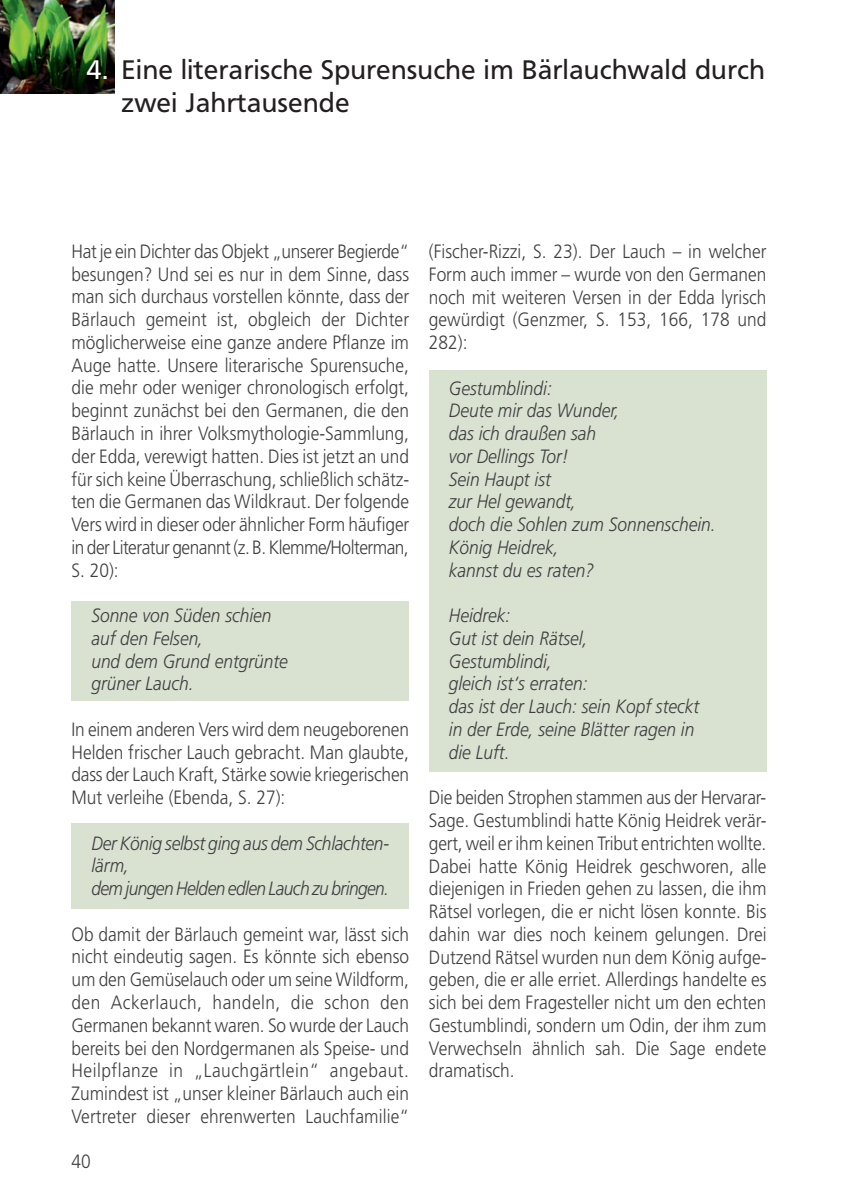
<style>
.page{position:relative;width:848px;height:1195px;background:#fff}
.page>*{position:absolute;margin:0;border:0;box-sizing:border-box;transform-origin:0 0}
.t1{font:28px/33.6px "Frutiger Normal";color:#231f20}
.t2{font:300 19.25px/22.8px "Frutiger";color:#3e3e3f;text-align:justify;scale:.9 1}
.t3{font:italic 300 19.25px/22.8px "Frutiger";color:#3e3e3f;scale:.9 1}
.s1{color:#fff}
</style>
<div class="page">
<img style="left:0;top:0;width:115px;height:94px">
<div style="left:429px;top:370px;width:337px;height:402px;background:#d9e1d1"></div>
<div style="left:71px;top:601px;width:338px;height:99px;background:#d9e1d1"></div>
<div style="left:71px;top:823px;width:338px;height:86px;background:#d9e1d1"></div>
<h1 class="t1" style="left:121px;top:52px;width:645px;text-indent:-35px"><span class="s1">4.</span> Eine literarische Spurensuche im Bärlauchwald durch zwei Jahrtausende</h1>
<p class="t2" style="left:71px;top:240px;width:376px">Hat je ein Dichter das Objekt „unserer Begierde“ besungen? U nd sei es nur in dem Sinne, dass man sich durchaus vorstellen könnte, dass der Bärlauch gemeint ist, obgleich der Dichter möglicherweise eine ganze andere Pflanze im Auge hatte. U nsere literarische Spurensuche, die mehr oder weniger chronologisch erfolgt, beginnt zunächst bei den Germanen, die den Bärlauch in ihrer Volksmythologie-Sammlung, der Edda, verewigt hatten. Dies ist jetzt an und für sich keine Überraschung, schließlich schätz&shy;ten die Germanen das Wildkraut. Der folgende Vers wird in dieser oder ähnlicher Form häufiger in der Literatur genannt (z. B. Klemme/Holterman, S. 20):</p>
<p class="t3" style="left:91px;top:604px;width:220px">Sonne von Süden schien auf den Felsen,<br>und dem Grund entgrünte grüner Lauch.</p>
<p class="t2" style="left:71px;top:718px;width:376px">In einem anderen Vers wird dem neugeborenen Helden frischer Lauch gebracht. Man glaubte, dass der Lauch Kraft, Stärke sowie kriegerischen Mut verleihe (Ebenda, S. 27):</p>
<p class="t3" style="left:91px;top:831px;width:332px">Der König selbst ging aus dem Schlachten&shy;lärm,<br>dem jungen Helden edlen Lauch zu bringen.</p>
<p class="t2" style="left:71px;top:922px;width:376px">Ob damit der Bärlauch gemeint war, lässt sich nicht eindeutig sagen. Es könnte sich ebenso um den Gemüselauch oder um seine Wildform, den Ackerlauch, handeln, die schon den Germanen bekannt waren. So wurde der Lauch bereits bei den Nordgermanen als Speise- und Heilpflanze in „Lauchgärtlein“ angebaut.<br>Zumindest ist „unser kleiner Bärlauch auch ein Vertreter dieser ehrenwerten Lauchfamilie“</p>
<p class="t2" style="left:71px;top:1150px;width:23px">40</p>
<p class="t2" style="left:429px;top:240px;width:376px">(Fischer-Rizzi, S. 23). Der Lauch – in welcher Form auch immer – wurde von den Germanen noch mit weiteren Versen in der Edda lyrisch gewürdigt (Genzmer, S. 153, 166, 178 und 282):</p>
<p class="t3" style="left:448px;top:376px;width:298px">Gestumblindi:<br>Deute mir das Wunder,<br>das ich draußen sah<br>vor Dellings Tor!<br>Sein Haupt ist<br>zur Hel gewandt,<br>doch die Sohlen zum Sonnenschein.<br>König Heidrek,<br>kannst du es raten?</p>
<p class="t3" style="left:448px;top:604px;width:280px">Heidrek:<br>Gut ist dein Rätsel,<br>Gestumblindi,<br>gleich ist‘s erraten:<br>das ist der Lauch: sein Kopf steckt in der Erde, seine Blätter ragen in die Luft.</p>
<p class="t2" style="left:429px;top:786px;width:376px">Die beiden Strophen stammen aus der Hervarar-Sage. Gestumblindi hatte König Heidrek verär&shy;gert, weil er ihm keinen Tribut entrichten wollte.<br>Dabei hatte König Heidrek geschworen, alle diejenigen in Frieden gehen zu lassen, die ihm Rätsel vorlegen, die er nicht lösen konnte. Bis dahin war dies noch keinem gelungen. Drei Dutzend Rätsel wurden nun dem König aufge&shy;geben, die er alle erriet. Allerdings handelte es sich bei dem Fragesteller nicht um den echten Gestumblindi, sondern um Odin, der ihm zum Verwechseln ähnlich sah. Die Sage endete dramatisch.</p>
</div>
